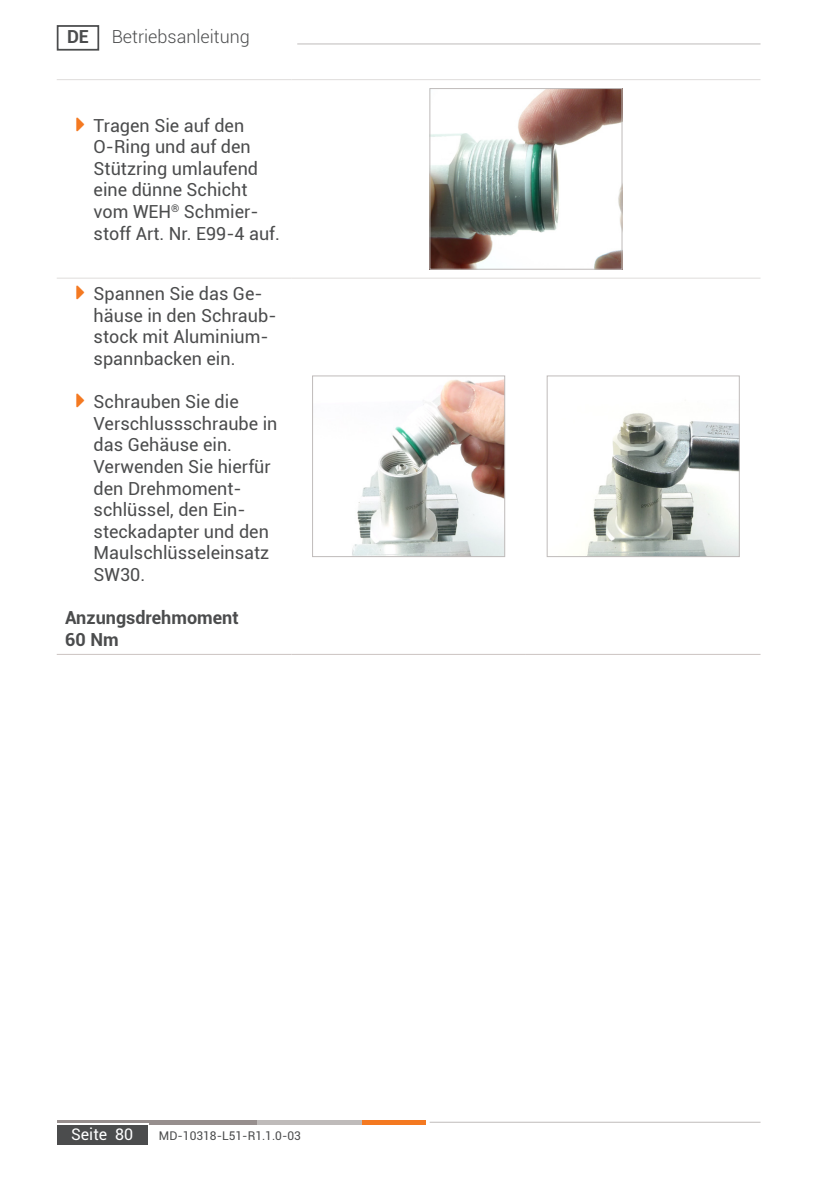
<style>
.page{position:relative;width:840px;height:1191px;background:#fff}
.page>*{position:absolute;margin:0;border:0;box-sizing:border-box;transform-origin:0 0}
.t1{font:18px/21.6px "Roboto";color:#4b4c4d}
.Fließtext{font:700 18px/21.6px "Roboto";color:#4b4c4d}
.t2{font:300 18px "Roboto";color:#4b4c4d}
.t3{font:16px "Roboto";color:#fff}
.t4{font:12px "Roboto";color:#4b4c4d}
</style>
<div class="page">
<hr style="left:57px;top:79px;width:234px;height:1px;background:#dfdddb">
<hr style="left:291px;top:79px;width:234px;height:1px;background:#dfdddb">
<hr style="left:525px;top:79px;width:235px;height:1px;background:#dfdddb">
<hr style="left:57px;top:278px;width:234px;height:1px;background:#dfdddb">
<hr style="left:291px;top:278px;width:234px;height:1px;background:#dfdddb">
<hr style="left:525px;top:278px;width:235px;height:1px;background:#dfdddb">
<hr style="left:57px;top:654px;width:234px;height:1px;background:#cbc4c2">
<hr style="left:291px;top:654px;width:234px;height:1px;background:#cbc4c2">
<hr style="left:525px;top:654px;width:235px;height:1px;background:#cbc4c2">
<img style="left:431px;top:90px;width:189px;height:178px">
<div style="left:429px;top:88px;width:193px;height:182px;border:1px solid #bfbbba"></div>
<img style="left:352px;top:379px;width:151px;height:176px">
<div style="left:312px;top:375px;width:193px;height:182px;border:1px solid #bfbbba"></div>
<img style="left:585px;top:413px;width:152px;height:142px">
<div style="left:546px;top:375px;width:193px;height:182px;border:1px solid #bfbbba"></div>
<hr style="left:57px;top:1120px;width:240px;height:4px;background:#978f8e">
<hr style="left:361px;top:1120px;width:64px;height:4px;background:#f47921">
<hr style="left:257px;top:1120px;width:104px;height:4px;background:#bfbbba">
<div style="left:57px;top:1123px;width:92px;height:22px;background:#4b4c4d"></div>
<hr style="left:429px;top:1121px;width:331px;height:1px;background:#bfbbba">
<div style="left:57px;top:25px;width:42px;height:26px;border:2px solid #4b4c4d"></div>
<hr style="left:297px;top:44px;width:463px;height:1px;background:#bfbbba">
<p class="Fließtext" style="left:67px;top:26px;width:23px">DE</p>
<p class="t2" style="left:112px;top:24px;width:139px">Betriebsanleitung</p>
<p class="t1" style="left:94px;top:114px;width:188px">Tragen Sie auf den<br>O-Ring und auf den<br>Stützring umlaufend eine dünne Schicht vom WEH<sup>®</sup> Schmier&shy;stoff Art. Nr. E99-4 auf.</p>
<p class="t1" style="left:94px;top:282px;width:184px">Spannen Sie das Ge&shy;häuse in den Schraub&shy;stock mit Aluminium&shy;spannbacken ein.</p>
<p class="t1" style="left:94px;top:390px;width:185px">Schrauben Sie die<br>Verschlussschraube in das Gehäuse ein.<br>Verwenden Sie hierfür den Drehmoment&shy;schlüssel, den Ein&shy;steckadapter und den<br>Maulschlüsseleinsatz<br>SW30.</p>
<p class="Fließtext" style="left:65px;top:606px;width:175px">Anzungsdrehmoment<br>60 Nm</p>
<p class="t3" style="left:71px;top:1123px;width:63px">Seite 80</p>
<p class="t4" style="left:159px;top:1127px;width:143px">MD-10318-L51-R1.1.0-03</p>
</div>
